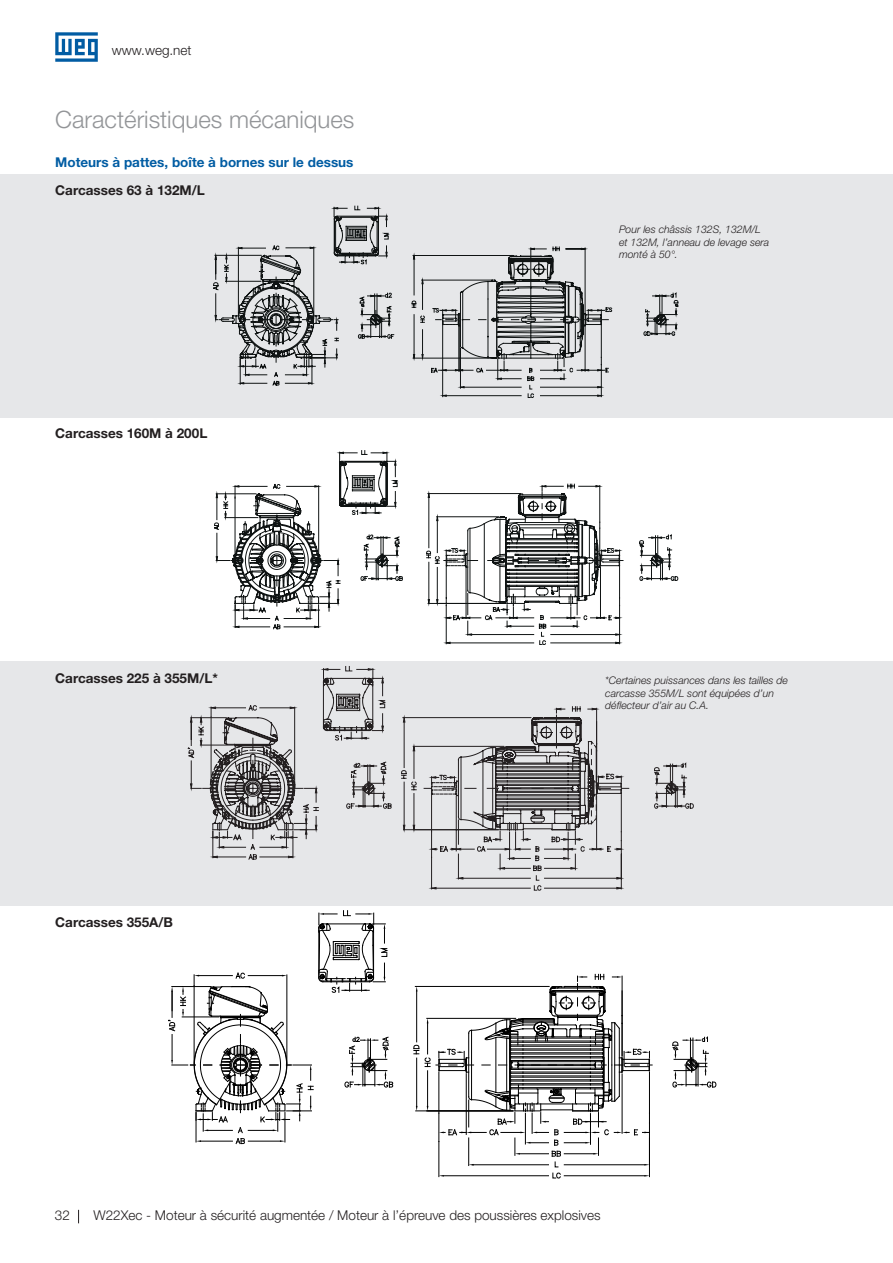
<style>
.page{position:relative;width:893px;height:1263px;background:#fff}
.page>*{position:absolute;margin:0;border:0;box-sizing:border-box;transform-origin:0 0}
._05___Headline_HN45{font:300 24px "Helvetica Neue LT Pro";color:#939598}
.t1{font:300 13.5px "Helvetica Neue LT Pro";color:#231f20}
._3-TITULO{font:700 13.5px "Helvetica Neue LT Pro";color:#231f20}
._2-TITULO{font:700 13.5px "Helvetica Neue LT Pro";color:#015ca3}
._10___Caption_LEFT_H{font:italic 300 10.5px/12.8px "Helvetica Neue LT Pro";color:#231f20}
</style>
<div class="page">
<svg style="left:55px;top:32px;width:43px;height:30px"></svg>
<svg style="left:78px;top:1210px;width:1px;height:13px"></svg>
<div style="left:0;top:174px;width:893px;height:244px;background:#e6e7e9"></div>
<div style="left:0;top:662px;width:893px;height:244px;background:#e6e7e9"></div>
<hr style="left:427px;top:1023px;width:1px;height:31px;background:#000">
<hr style="left:416px;top:991px;width:1px;height:51px;background:#000">
<svg style="left:345px;top:1037px;width:48px;height:50px"></svg>
<hr style="left:649px;top:1138px;width:1px;height:38px;background:#000">
<hr style="left:444px;top:1175px;width:104px;height:1px;background:#000">
<hr style="left:439px;top:1141px;width:1px;height:35px;background:#000">
<svg style="left:553px;top:1173px;width:7px;height:5px"></svg>
<hr style="left:564px;top:1175px;width:80px;height:1px;background:#000">
<svg style="left:425px;top:1058px;width:5px;height:9px"></svg>
<hr style="left:427px;top:1071px;width:1px;height:35px;background:#000">
<svg style="left:414px;top:1045px;width:5px;height:9px"></svg>
<hr style="left:416px;top:1058px;width:1px;height:48px;background:#000">
<hr style="left:416px;top:1110px;width:97px;height:1px;background:#000">
<svg style="left:168px;top:973px;width:145px;height:171px"></svg>
<svg style="left:319px;top:910px;width:68px;height:82px"></svg>
<hr style="left:323px;top:924px;width:47px;height:1px;background:#000">
<hr style="left:415px;top:986px;width:134px;height:1px;background:#000">
<hr style="left:427px;top:1018px;width:89px;height:1px;background:#000">
<svg style="left:673px;top:1037px;width:43px;height:50px"></svg>
<svg style="left:436px;top:974px;width:216px;height:193px"></svg>
<svg style="left:215px;top:207px;width:463px;height:191px"></svg>
<svg style="left:214px;top:450px;width:464px;height:195px"></svg>
<svg style="left:216px;top:493px;width:380px;height:135px"></svg>
<svg style="left:188px;top:666px;width:506px;height:224px"></svg>
<p class="t1" style="left:112px;top:42px;width:81px">www.weg.net</p>
<p class="_05___Headline_HN45" style="left:55px;top:104px;width:301px">Caractéristiques mécaniques</p>
<p class="_2-TITULO" style="left:55px;top:154px;width:300px">Moteurs à pattes, boîte à bornes sur le dessus</p>
<p class="_3-TITULO" style="left:55px;top:182px;width:151px">Carcasses 63 à 132M/L</p>
<p class="_3-TITULO" style="left:55px;top:425px;width:154px">Carcasses 160M à 200L</p>
<p class="_3-TITULO" style="left:55px;top:669px;width:164px">Carcasses 225 à 355M/L*</p>
<p class="_3-TITULO" style="left:55px;top:913px;width:119px">Carcasses 355A/B</p>
<p class="_10___Caption_LEFT_H" style="left:619px;top:223px;width:143px">Pour les châssis 132S, 132M/L</p>
<p class="_10___Caption_LEFT_H" style="left:619px;top:235px;width:152px">et 132M, l’anneau de levage sera</p>
<p class="_10___Caption_LEFT_H" style="left:619px;top:248px;width:60px">monté à 50°.</p>
<p class="_10___Caption_LEFT_H" style="left:605px;top:674px;width:184px">*Certaines puissances dans les tailles de carcasse 355M/L sont équipées d’un déflecteur d’air au C.A.</p>
<p class="t1" style="left:55px;top:1207px;width:17px">32</p>
<p class="t1" style="left:93px;top:1207px;width:509px">W22Xec - Moteur à sécurité augmentée / Moteur à l’épreuve des poussières explosives</p>
</div>
